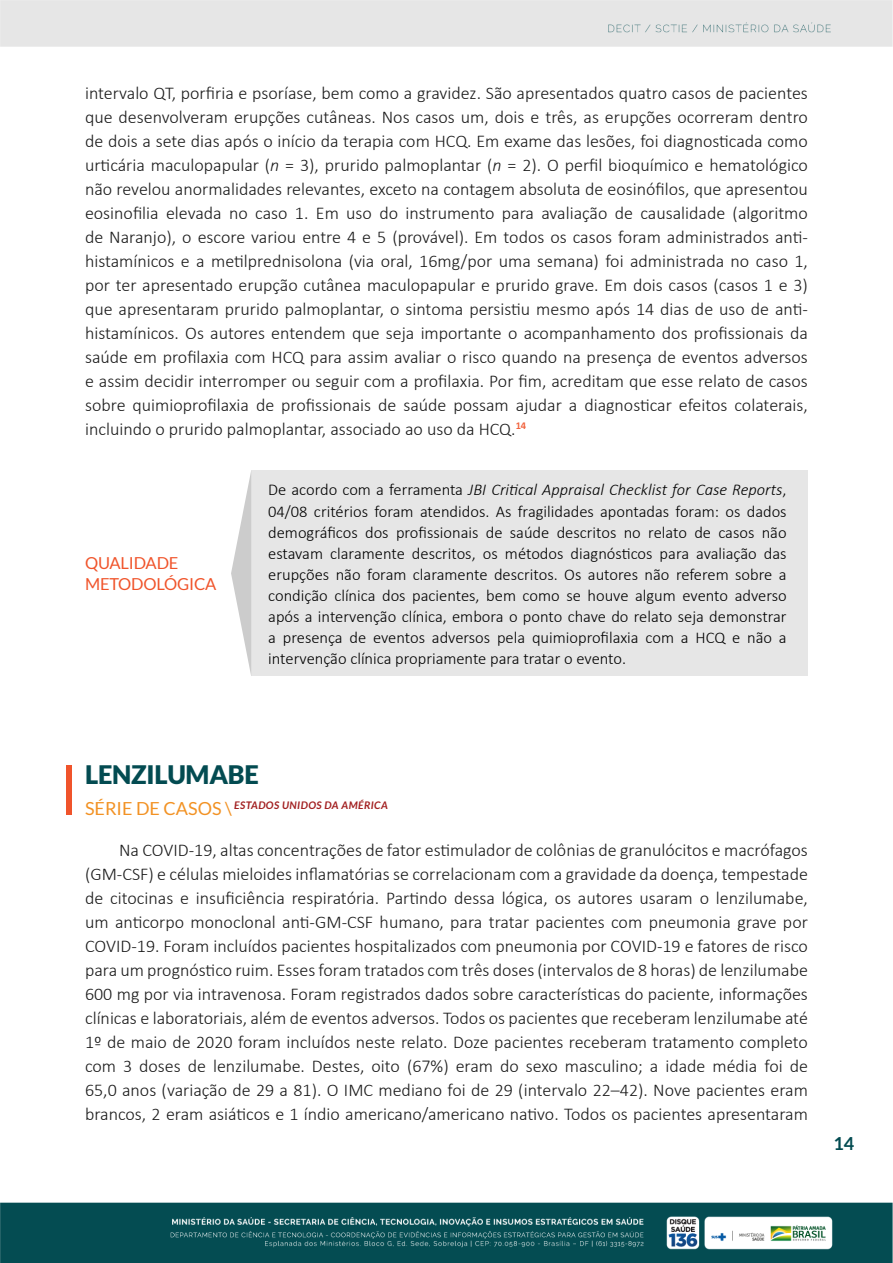
<style>
.page{position:relative;width:893px;height:1263px;background:#fff}
.page>*{position:absolute;margin:0;border:0;box-sizing:border-box;transform-origin:0 0}
.t1{font:900 25.5px "Lato";letter-spacing:-.01em;color:#034b51}
.t2{font:300 18px/24px "Calibri";color:#1a1a1a;text-align:justify}
.t3{font:700 18px "Lato";color:#034b51}
.t4{font:300 16.5px/21px "Calibri";color:#000;text-align:justify}
.t5{font:16.5px/21px "Lato";letter-spacing:-.01em;color:#f0542b}
.t6{font:italic 700 10.5px "Lato";letter-spacing:.04em;color:#a22021}
.s1{font-style:italic}
.s2{font-weight:400;font-style:normal;font-size:18px;color:#f29224}
</style>
<div class="page">
<img style="left:0;top:0;width:893px;height:1263px">
<div style="left:85px;top:470px;width:146px;height:206px;background:#fff"></div>
<div style="left:251px;top:470px;width:557px;height:206px;background:#e6e6e6"></div>
<svg style="left:231px;top:470px;width:20px;height:206px"></svg>
<div style="left:66px;top:765px;width:6px;height:50px;background:#f0542b"></div>
<p class="t2" style="left:85px;top:80px;width:724px">intervalo QT, porfiria e psoríase, bem como a gravidez. São apresentados quatro casos de pacientes que desenvolveram erupções cutâneas. Nos casos um, dois e três, as erupções ocorreram dentro de dois a sete dias após o início da terapia com HCQ. Em exame das lesões, foi diagnosticada como urticária maculopapular (<span class="s1">n</span> = 3), prurido palmoplantar (<span class="s1">n</span> = 2). O perfil bioquímico e hematológico não revelou anormalidades relevantes, exceto na contagem absoluta de eosinófilos, que apresentou eosinofilia elevada no caso 1. Em uso do instrumento para avaliação de causalidade (algoritmo de Naranjo), o escore variou entre 4 e 5 (provável). Em todos os casos foram administrados anti&shy;histamínicos e a metilprednisolona (via oral, 16mg/por uma semana) foi administrada no caso 1, por ter apresentado erupção cutânea maculopapular e prurido grave. Em dois casos (casos 1 e 3) que apresentaram prurido palmoplantar, o sintoma persistiu mesmo após 14 dias de uso de anti&shy;histamínicos. Os autores entendem que seja importante o acompanhamento dos profissionais da saúde em profilaxia com HCQ para assim avaliar o risco quando na presença de eventos adversos e assim decidir interromper ou seguir com a profilaxia. Por fim, acreditam que esse relato de casos sobre quimioprofilaxia de profissionais de saúde possam ajudar a diagnosticar efeitos colaterais, incluindo o prurido palmoplantar, associado ao uso da HCQ.<sup>14</sup></p>
<p class="t5" style="left:85px;top:553px;width:133px">QUALIDADE<br>METODOLÓGICA</p>
<p class="t4" style="left:268px;top:479px;width:520px">De acordo com a ferramenta <span class="s1">JBI Critical Appraisal Checklist for Case Reports</span>, 04/08 critérios foram atendidos. As fragilidades apontadas foram: os dados demográficos dos profissionais de saúde descritos no relato de casos não estavam claramente descritos, os métodos diagnósticos para avaliação das erupções não foram claramente descritos. Os autores não referem sobre a condição clínica dos pacientes, bem como se houve algum evento adverso após a intervenção clínica, embora o ponto chave do relato seja demonstrar a presença de eventos adversos pela quimioprofilaxia com a HCQ e não a intervenção clínica propriamente para tratar o evento.</p>
<h1 class="t1" style="left:85px;top:760px;width:175px">LENZILUMABE</h1>
<p class="t6" style="left:85px;top:799px;width:304px"><span class="s2">SÉRIE DE CASOS \</span> ESTADOS UNIDOS DA AMÉRICA</p>
<p class="t2" style="left:85px;top:837px;width:724px;text-indent:34px">Na COVID-19, altas concentrações de fator estimulador de colônias de granulócitos e macrófagos (GM-CSF) e células mieloides inflamatórias se correlacionam com a gravidade da doença, tempestade de citocinas e insuficiência respiratória. Partindo dessa lógica, os autores usaram o lenzilumabe, um anticorpo monoclonal anti-GM-CSF humano, para tratar pacientes com pneumonia grave por COVID-19. Foram incluídos pacientes hospitalizados com pneumonia por COVID-19 e fatores de risco para um prognóstico ruim. Esses foram tratados com três doses (intervalos de 8 horas) de lenzilumabe 600 mg por via intravenosa. Foram registrados dados sobre características do paciente, informações clínicas e laboratoriais, além de eventos adversos. Todos os pacientes que receberam lenzilumabe até 1º de maio de 2020 foram incluídos neste relato. Doze pacientes receberam tratamento completo com 3 doses de lenzilumabe. Destes, oito (67%) eram do sexo masculino; a idade média foi de 65,0 anos (variação de 29 a 81). O IMC mediano foi de 29 (intervalo 22–42). Nove pacientes eram brancos, 2 eram asiáticos e 1 índio americano/americano nativo. Todos os pacientes apresentaram</p>
<p class="t3" style="left:833px;top:1133px;width:22px">14</p>
</div>
